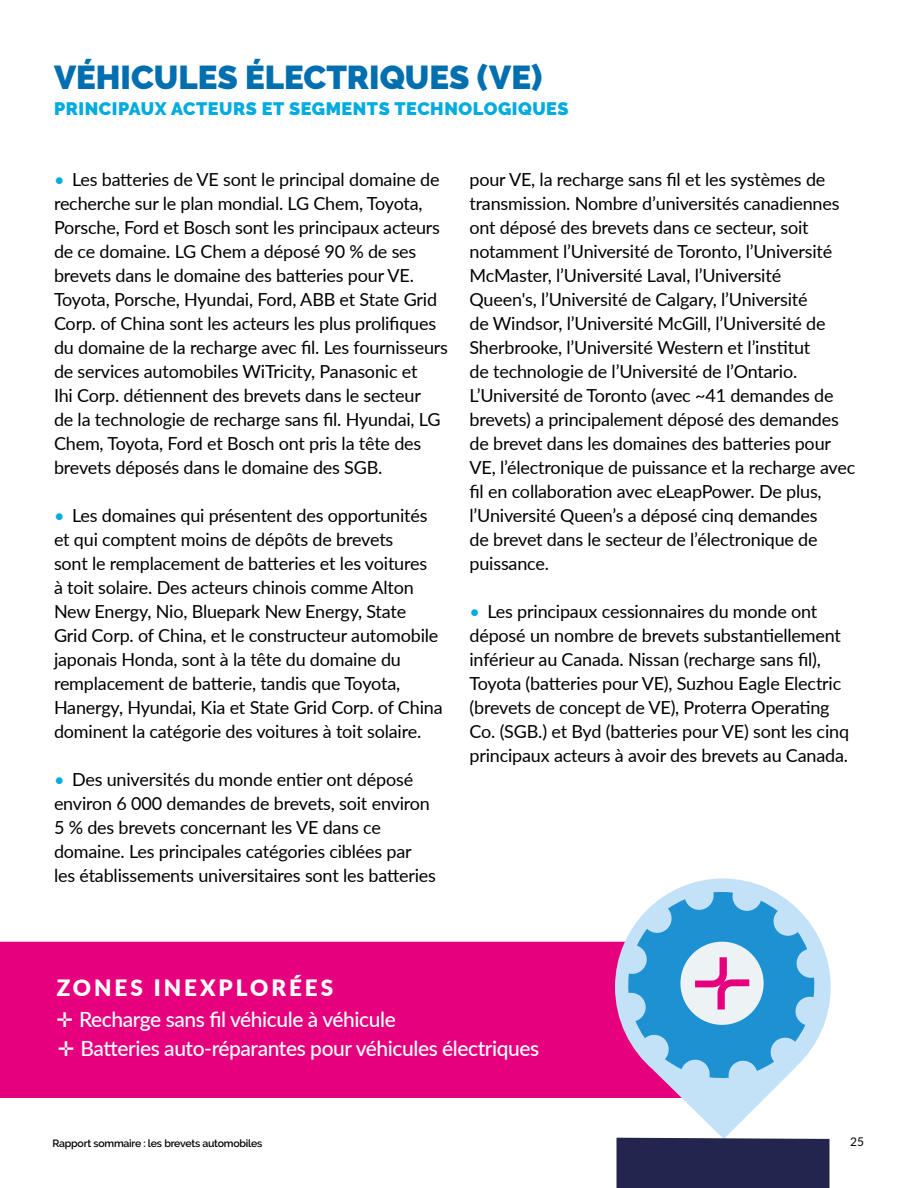
<style>
.page{position:relative;width:918px;height:1188px;background:#fff}
.page>*{position:absolute;margin:0;border:0;box-sizing:border-box;transform-origin:0 0}
.t1{font:900 33px "Raleway";color:#006faf}
.t2{font:900 22.5px "Lato";letter-spacing:.13em;color:#fff}
.t3{font:500 21px "Lato";letter-spacing:-.02em;color:#fff}
.t4{font:18px/24px "Lato";letter-spacing:-.01em;color:#000}
.t5{font:900 18px "Raleway";letter-spacing:.03em;color:#00abe0}
.t6{font:12px "Lato";color:#000}
.t7{font:600 10.5px "Raleway";letter-spacing:-.02em;color:#000}
.s1{color:#00abe0}
</style>
<div class="page">
<hr style="left:0;top:0;width:1px;height:1188px;background:#23254e">
<div style="left:0;top:942px;width:736px;height:156px;background:#e6007d"></div>
<svg style="left:615px;top:879px;width:216px;height:260px"></svg>
<svg style="left:628px;top:892px;width:187px;height:186px;background:#78b4df"></svg>
<div style="left:617px;top:1138px;width:212px;height:50px;background:#23254e"></div>
<h2 class="t1" style="left:54px;top:59px;width:490px">VÉHICULES ÉLECTRIQUES (VE)</h2>
<h3 class="t5" style="left:54px;top:98px;width:516px">PRINCIPAUX ACTEURS ET SEGMENTS TECHNOLOGIQUES</h3>
<p class="t4" style="left:54px;top:167px;width:396px"><span class="s1">•</span> Les batteries de VE sont le principal domaine de recherche sur le plan mondial. LG Chem, Toyota, Porsche, Ford et Bosch sont les principaux acteurs de ce domaine. LG Chem a déposé 90 % de ses brevets dans le domaine des batteries pour VE.<br>Toyota, Porsche, Hyundai, Ford, ABB et State Grid Corp. of China sont les acteurs les plus prolifiques du domaine de la recharge avec fil. Les fournisseurs de services automobiles WiTricity, Panasonic et<br>Ihi Corp. détiennent des brevets dans le secteur<br>de la technologie de recharge sans fil. Hyundai, LG Chem, Toyota, Ford et Bosch ont pris la tête des brevets déposés dans le domaine des SGB.</p>
<p class="t4" style="left:54px;top:503px;width:390px"><span class="s1">•</span> Les domaines qui présentent des opportunités et qui comptent moins de dépôts de brevets<br>sont le remplacement de batteries et les voitures<br>à toit solaire. Des acteurs chinois comme Alton New Energy, Nio, Bluepark New Energy, State Grid Corp. of China, et le constructeur automobile japonais Honda, sont à la tête du domaine du remplacement de batterie, tandis que Toyota, Hanergy, Hyundai, Kia et State Grid Corp. of China dominent la catégorie des voitures à toit solaire.</p>
<p class="t4" style="left:54px;top:767px;width:384px"><span class="s1">•</span> Des universités du monde entier ont déposé environ 6 000 demandes de brevets, soit environ 5 % des brevets concernant les VE dans ce domaine. Les principales catégories ciblées par les établissements universitaires sont les batteries</p>
<p class="t4" style="left:470px;top:167px;width:387px">pour VE, la recharge sans fil et les systèmes de transmission. Nombre d’universités canadiennes ont déposé des brevets dans ce secteur, soit notamment l’Université de Toronto, l’Université McMaster, l’Université Laval, l’Université<br>Queen's, l’Université de Calgary, l’Université<br>de Windsor, l’Université McGill, l’Université de Sherbrooke, l’Université Western et l’institut<br>de technologie de l’Université de l’Ontario.<br>L’Université de Toronto (avec ~41 demandes de brevets) a principalement déposé des demandes de brevet dans les domaines des batteries pour VE, l’électronique de puissance et la recharge avec fil en collaboration avec eLeapPower. De plus, l’Université Queen’s a déposé cinq demandes<br>de brevet dans le secteur de l’électronique de puissance.</p>
<p class="t4" style="left:470px;top:599px;width:381px"><span class="s1">•</span> Les principaux cessionnaires du monde ont déposé un nombre de brevets substantiellement inférieur au Canada. Nissan (recharge sans fil), Toyota (batteries pour VE), Suzhou Eagle Electric (brevets de concept de VE), Proterra Operating Co. (SGB.) et Byd (batteries pour VE) sont les cinq principaux acteurs à avoir des brevets au Canada.</p>
<h4 class="t2" style="left:57px;top:971px;width:278px">ZONES INEXPLORÉES</h4>
<p class="t3" style="left:57px;top:1004px;width:341px">✛ Recharge sans fil véhicule à véhicule</p>
<p class="t3" style="left:58px;top:1033px;width:483px">✛ Batteries auto-réparantes pour véhicules électriques</p>
<p class="t7" style="left:52px;top:1137px;width:212px">Rapport sommaire : les brevets automobiles</p>
<p class="t6" style="left:850px;top:1133px;width:15px">25</p>
</div>
